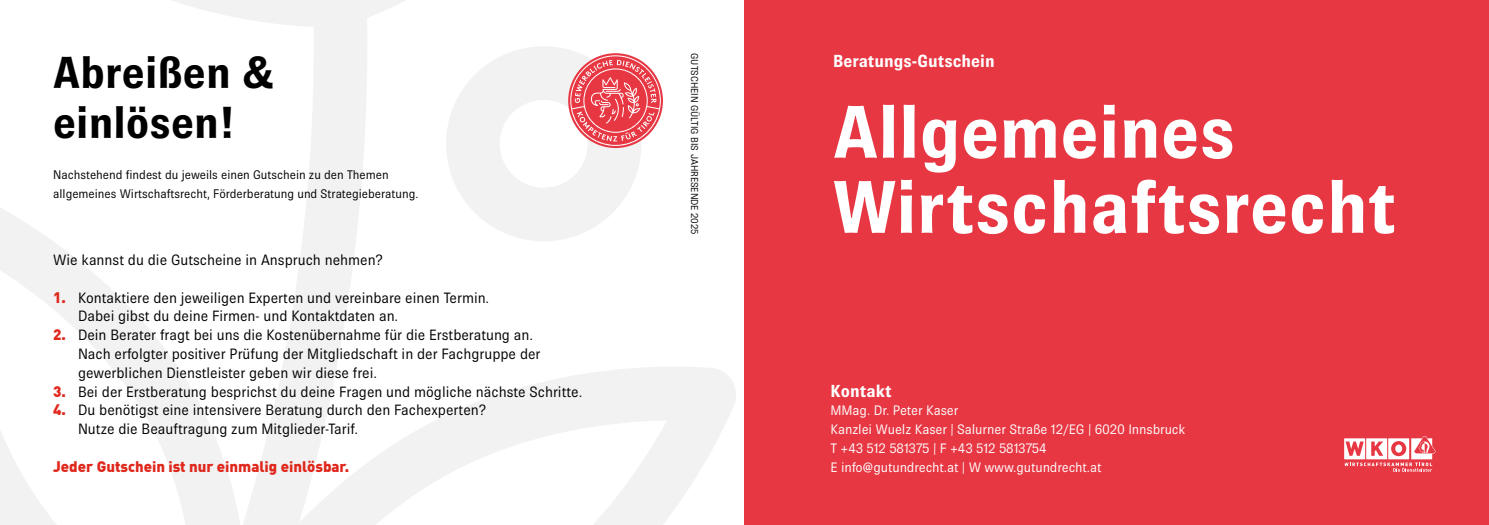
<style>
.page{position:relative;width:1489px;height:525px;background:#fff}
.page>*{position:absolute;margin:0;border:0;box-sizing:border-box;transform-origin:0 0}
.t1{font:700 75px/75px "Brown Pro";color:#fff}
.t2{font:700 45px/50px "Brown Pro";color:#000}
.t3{font:700 17.5px "Brown Pro";color:#fff}
.t4{font:15px/18.8px "Brown Pro";color:#000}
.t5{font:900 15px "DIN";color:#df271c}
.t6{font:13.75px/18.8px "Brown Pro";color:#fff}
.t7{font:12.5px/18.8px "Brown Pro";color:#000}
.t8{font:10px "Brown Pro";color:#000}
.s1{font-family:"DIN";font-weight:900;color:#df271c}
</style>
<div class="page">
<div style="left:744px;top:0;width:744px;height:524px;background:#e73743"></div>
<svg style="left:0;top:0;width:736px;height:524px"></svg>
<svg style="left:570px;top:55px;width:90px;height:91px"></svg>
<svg style="left:1344px;top:436px;width:91px;height:35px"></svg>
<h2 class="t2" style="left:53px;top:48px;width:223px">Abreißen &amp; einlösen!</h2>
<p class="t7" style="left:53px;top:165px;width:367px">Nachstehend findest du jeweils einen Gutschein zu den Themen allgemeines Wirtschaftsrecht, Förderberatung und Strategieberatung.</p>
<p class="t4" style="left:53px;top:250px;width:331px">Wie kannst du die Gutscheine in Anspruch nehmen?</p>
<p class="t4" style="left:78px;top:288px;width:413px;text-indent:-25px"><span class="s1">1.</span> Kontaktiere den jeweiligen Experten und vereinbare einen Termin.<br>Dabei gibst du deine Firmen- und Kontaktdaten an.</p>
<p class="t4" style="left:78px;top:325px;width:464px;text-indent:-25px"><span class="s1">2.</span> Dein Berater fragt bei uns die Kostenübernahme für die Erstberatung an.<br>Nach erfolgter positiver Prüfung der Mitgliedschaft in der Fachgruppe der gewerblichen Dienstleister geben wir diese frei.</p>
<p class="t4" style="left:53px;top:382px;width:530px"><span class="s1">3.</span> Bei der Erstberatung besprichst du deine Fragen und mögliche nächste Schritte.</p>
<p class="t4" style="left:78px;top:400px;width:409px;text-indent:-25px"><span class="s1">4.</span> Du benötigst eine intensivere Beratung durch den Fachexperten?<br>Nutze die Beauftragung zum Mitglieder-Tarif.</p>
<p class="t5" style="left:53px;top:456px;width:298px">Jeder Gutschein ist nur einmalig einlösbar.</p>
<p class="t8" style="left:700px;top:53px;width:183px;rotate:90deg">GUTSCHEIN GÜLTIG BIS JAHRESENDE 2025</p>
<p class="t3" style="left:833px;top:51px;width:163px">Beratungs-Gutschein</p>
<h1 class="t1" style="left:833px;top:94px;width:565px">Allgemeines<br>Wirtschaftsrecht</h1>
<p class="t3" style="left:830px;top:381px;width:63px">Kontakt</p>
<p class="t6" style="left:830px;top:401px;width:356px">MMag. Dr. Peter Kaser<br>Kanzlei Wuelz Kaser | Salurner Straße 12/EG | 6020 Innsbruck T +43 512 581375 | F +43 512 5813754<br>E info@gutundrecht.at | W www.gutundrecht.at</p>
</div>
